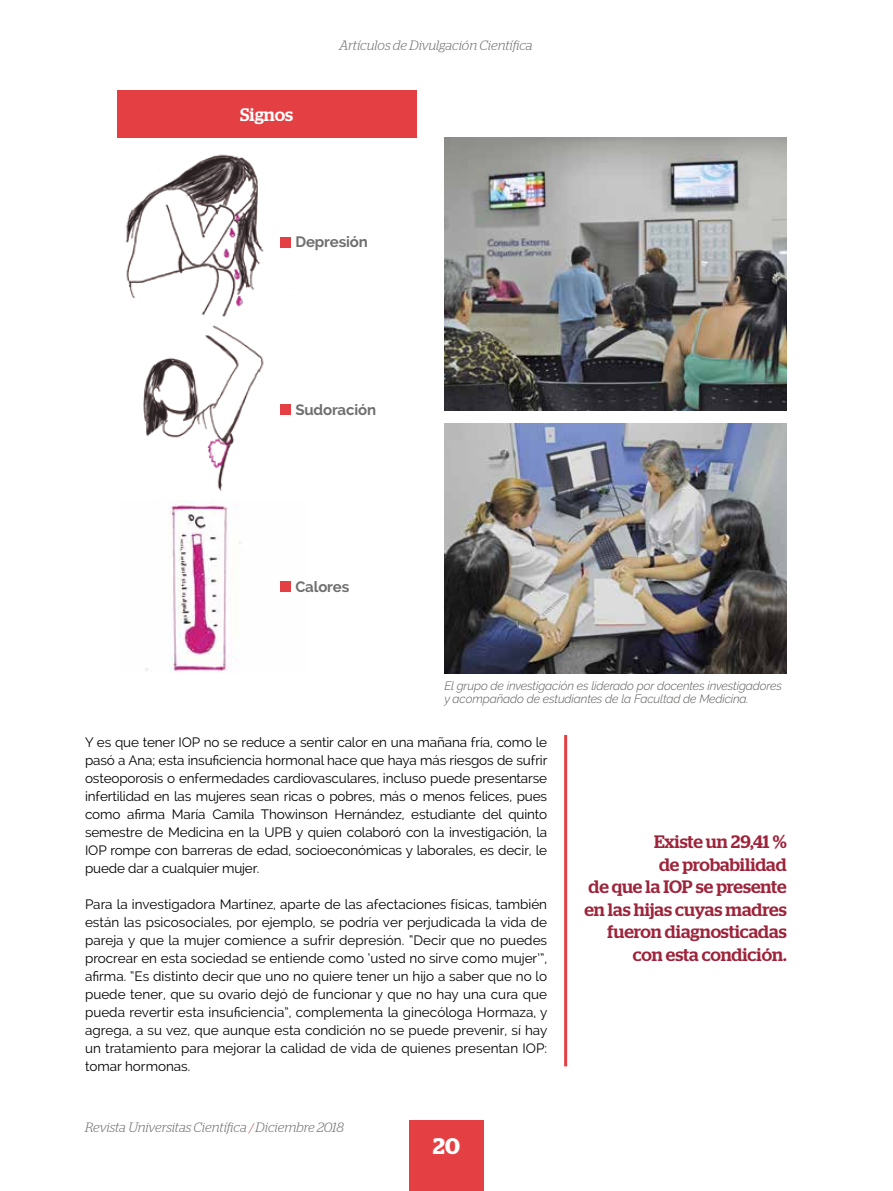
<style>
.page{position:relative;width:893px;height:1191px;background:#fff}
.page>*{position:absolute;margin:0;border:0;box-sizing:border-box;transform-origin:0 0}
.t1{font:600 22.5px "Stag";color:#fff}
.t2{font:500 18px/22.5px "Stag";color:#9d243b;text-align:right}
.t3{font:500 18px "Stag";color:#fff}
.t4{font:700 15px "Raleway";letter-spacing:-.01em;color:#706f6f}
.t5{font:13.5px/18px "Raleway";letter-spacing:-.01em;color:#000;text-align:justify}
.t6{font:italic 300 13.5px "Stag";color:#706f6f}
.t7{font:italic 300 12px/13.5px "Raleway";letter-spacing:-.01em;color:#575756}
.s1{color:#b76268}
</style>
<div class="page">
<div style="left:409px;top:1120px;width:75px;height:71px;background:#e43f42"></div>
<img style="left:145px;top:500px;width:146px;height:172px">
<img style="left:125px;top:154px;width:166px;height:163px">
<img style="left:143px;top:325px;width:148px;height:166px">
<img style="left:444px;top:423px;width:343px;height:250px">
<img style="left:444px;top:137px;width:343px;height:273px">
<div style="left:117px;top:90px;width:299px;height:47px;background:#e43f42"></div>
<div style="left:281px;top:237px;width:10px;height:10px;background:#e43f42"></div>
<div style="left:281px;top:405px;width:10px;height:10px;background:#e43f42"></div>
<div style="left:281px;top:581px;width:10px;height:10px;background:#e43f42"></div>
<hr style="left:564px;top:735px;width:3px;height:331px;background:#e43f42">
<h2 class="t3" style="left:240px;top:104px;width:54px">Signos</h2>
<p class="t6" style="left:339px;top:37px;width:195px">Artículos de Divulgación Científica</p>
<p class="t4" style="left:295px;top:233px;width:74px">Depresión</p>
<p class="t4" style="left:295px;top:401px;width:82px">Sudoración</p>
<p class="t4" style="left:295px;top:578px;width:56px">Calores</p>
<p class="t7" style="left:444px;top:678px;width:339px">El grupo de investigación es liderado por docentes investigadores y acompañado de estudiantes de la Facultad de Medicina.</p>
<p class="t5" style="left:85px;top:733px;width:464px">Y es que tener IOP no se reduce a sentir calor en una mañana fría, como le pasó a Ana; esta insuficiencia hormonal hace que haya más riesgos de sufrir osteoporosis o enfermedades cardiovasculares, incluso puede presentarse infertilidad en las mujeres sean ricas o pobres, más o menos felices, pues como afirma María Camila Thowinson Hernández, estudiante del quinto semestre de Medicina en la UPB y quien colaboró con la investigación, la IOP rompe con barreras de edad, socioeconómicas y laborales, es decir, le puede dar a cualquier mujer.</p>
<p class="t5" style="left:85px;top:895px;width:464px">Para la investigadora Martínez, aparte de las afectaciones físicas, también están las psicosociales, por ejemplo, se podría ver perjudicada la vida de pareja y que la mujer comience a sufrir depresión. “Decir que no puedes procrear en esta sociedad se entiende como ‘usted no sirve como mujer’”, afirma. “Es distinto decir que uno no quiere tener un hijo a saber que no lo puede tener, que su ovario dejó de funcionar y que no hay una cura que pueda revertir esta insuficiencia”, complementa la ginecóloga Hormaza, y agrega, a su vez, que aunque esta condición no se puede prevenir, sí hay un tratamiento para mejorar la calidad de vida de quienes presentan IOP: tomar hormonas.</p>
<p class="t6" style="left:85px;top:1119px;width:261px">Revista Universitas Científica <span class="s1">/</span> Diciembre 2018</p>
<h1 class="t1" style="left:433px;top:1132px;width:29px">20</h1>
<h2 class="t2" style="left:584px;top:830px;width:204px">Existe un 29,41 %<br>de probabilidad<br>de que la IOP se presente en las hijas cuyas madres fueron diagnosticadas con esta condición.</h2>
</div>
